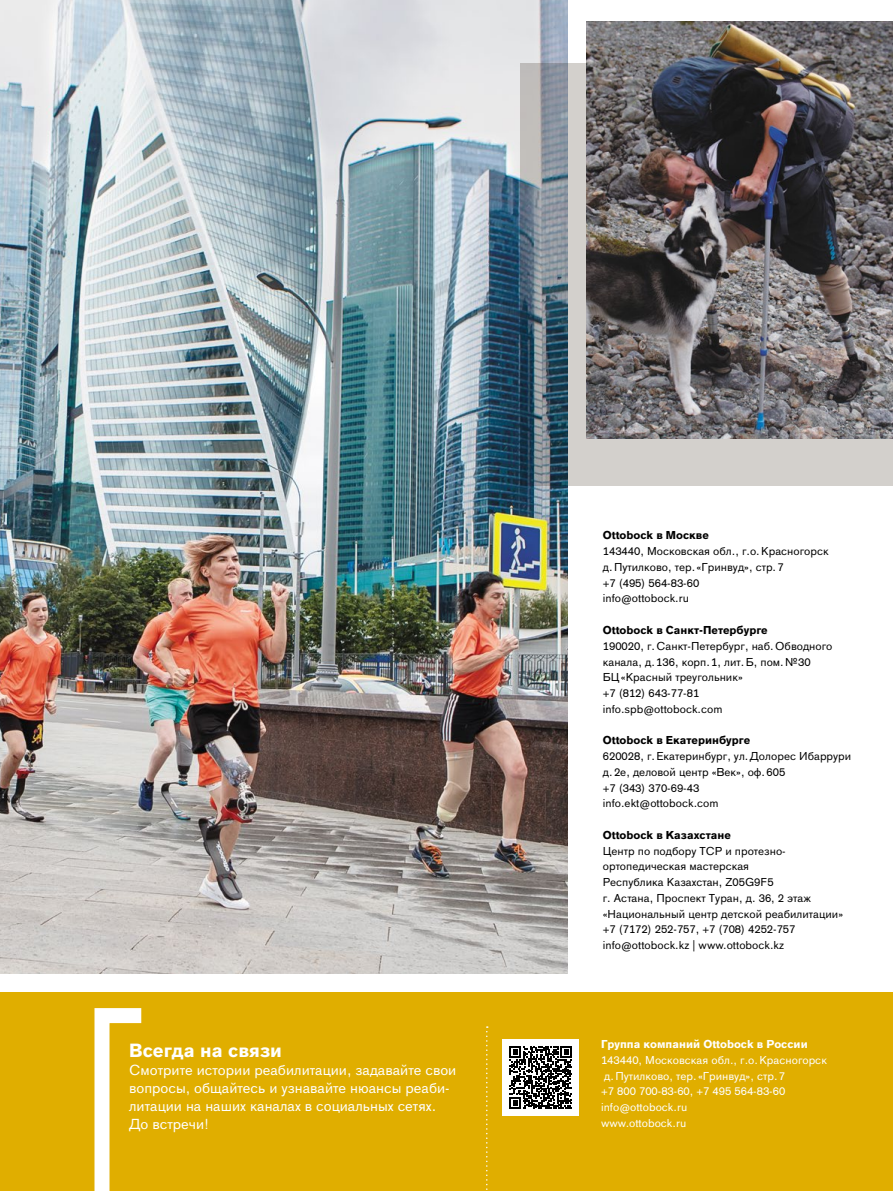
<style>
.page{position:relative;width:893px;height:1191px;background:#fff}
.page>*{position:absolute;margin:0;border:0;box-sizing:border-box;transform-origin:0 0}
.t1{font:700 18.75px "OBO Sans";color:#fff}
.t2{font:14.25px/18px "OBO Sans";color:#fff}
.t3{font:11.25px/15.8px "OBO Sans";color:#000}
.t4{font:11.25px/15.8px "OBO Sans";color:#fff}
.t5{font:700 11.25px "OBO Sans";color:#000}
.t6{font:700 11.25px "OBO Sans";color:#fff}
</style>
<div class="page">
<div style="left:0;top:992px;width:893px;height:199px;background:#e0ae00"></div>
<img style="left:0;top:0;width:568px;height:973px">
<svg style="left:520px;top:64px;width:373px;height:422px;background:#a0a7aa"></svg>
<img style="left:586px;top:21px;width:307px;height:418px">
<svg style="left:94px;top:1008px;width:48px;height:183px"></svg>
<div style="left:502px;top:1039px;width:77px;height:76px;background:#fff"></div>
<svg style="left:509px;top:1046px;width:63px;height:62px"></svg>
<svg style="left:486px;top:1026px;width:2px;height:164px"></svg>
<h1 class="t1" style="left:129px;top:1039px;width:154px">Всегда на связи</h1>
<p class="t2" style="left:129px;top:1061px;width:329px">Смотрите истории реабилитации, задавайте свои вопросы, общайтесь и узнавайте нюансы реаби&shy;литации на наших каналах в социальных сетях.<br>До встречи!</p>
<p class="t5" style="left:603px;top:529px;width:107px">Ottobock в Москве</p>
<p class="t3" style="left:603px;top:543px;width:227px">143440, Московская обл., г.о.Красногорск д.Путилково, тер. «Гринвуд», стр.7<br>+7 (495) 564-83-60<br>info@ottobock.ru</p>
<p class="t5" style="left:603px;top:623px;width:166px">Ottobock в Санкт-Петербурге</p>
<p class="t3" style="left:603px;top:638px;width:231px">190020, г.Санкт-Петербург, наб.Обводного канала, д.136, корп.1, лит.Б, пом.№30<br>БЦ«Красный треугольник»<br>+7 (812) 643-77-81<br>info.spb@ottobock.com</p>
<p class="t5" style="left:603px;top:734px;width:149px">Ottobock в Екатеринбурге</p>
<p class="t3" style="left:603px;top:748px;width:250px">620028, г.Екатеринбург, ул.Долорес Ибаррури д.2е, деловой центр «Век», оф.605<br>+7 (343) 370-69-43<br>info.ekt@ottobock.com</p>
<p class="t5" style="left:603px;top:828px;width:130px">Ottobock в Казахстане</p>
<p class="t3" style="left:603px;top:843px;width:242px">Центр по подбору ТСР и протезно&shy;ортопедическая мастерская<br>Республика Казахстан, Z05G9F5<br>г. Астана, Проспект Туран, д. 36, 2 этаж «Национальный центр детской реабилитации» +7 (7172) 252-757, +7 (708) 4252-757 info@ottobock.kz | www.ottobock.kz</p>
<p class="t6" style="left:601px;top:1037px;width:208px">Группа компаний Ottobock в России</p>
<p class="t4" style="left:601px;top:1052px;width:227px">143440, Московская обл., г.о.Красногорск д.Путилково, тер. «Гринвуд», стр.7<br>+7 800 700-83-60, +7 495 564-83-60 info@ottobock.ru<br>www.ottobock.ru</p>
</div>
